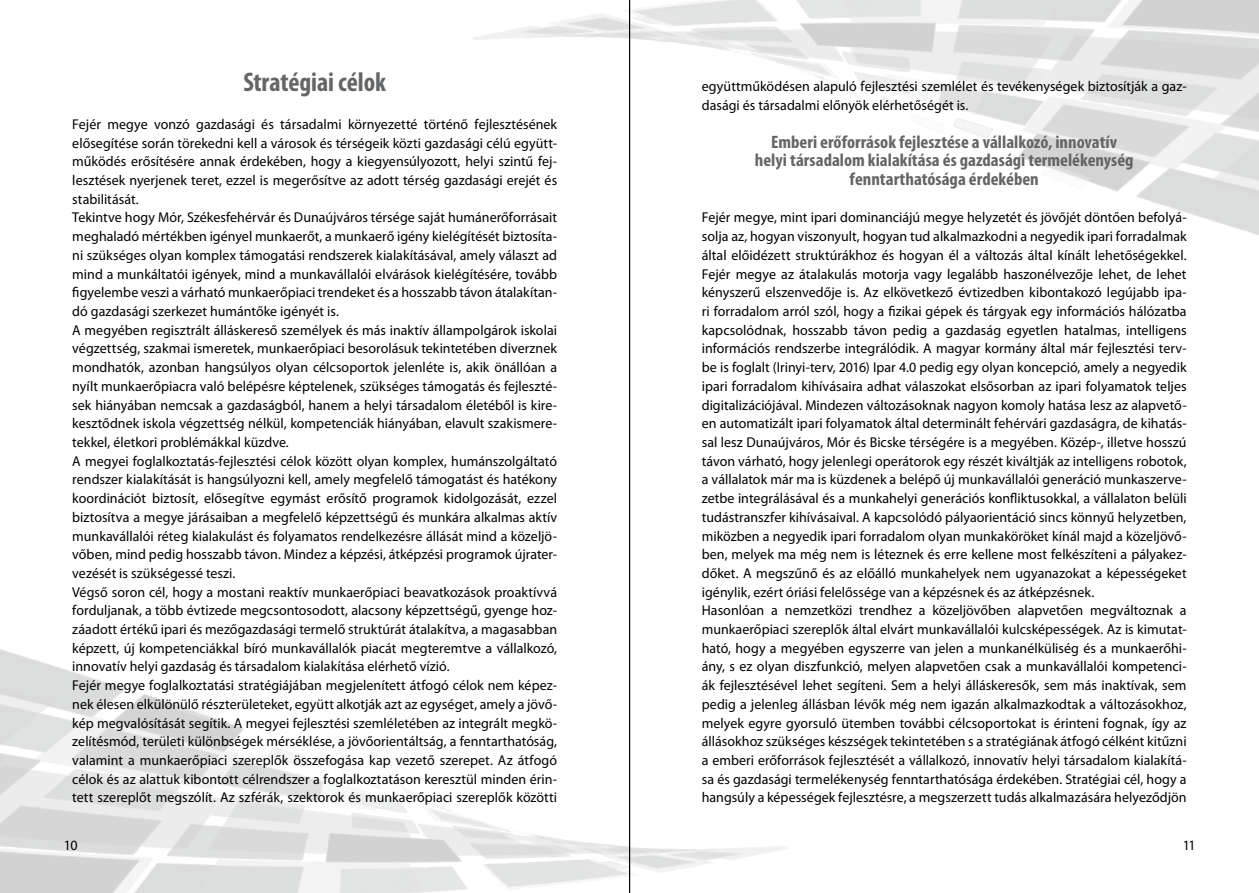
<style>
.page{position:relative;width:1259px;height:893px;background:#fff}
.page>*{position:absolute;margin:0;border:0;box-sizing:border-box;transform-origin:0 0}
.t1{font:700 condensed 27px "Myriad Pro";color:#646567}
.t2{font:700 condensed 18px/18.8px "Myriad Pro";color:#646567;text-align:center;scale:1.04 1}
.t3{font:14.25px/18.8px "Myriad Pro";letter-spacing:.005em;color:#000}
</style>
<div class="page">
<img style="left:473px;top:0;width:786px;height:271px">
<img style="left:0;top:614px;width:787px;height:279px">
<hr style="left:629px;top:0;width:1px;height:893px;background:#000">
<h1 class="t1" style="left:243px;top:66px;width:144px">Stratégiai célok</h1>
<p class="t3" style="left:72px;top:114px;width:486px">Fejér megye vonzó gazdasági és társadalmi környezetté történő fejlesztésének elősegítése során törekedni kell a városok és térségeik közti gazdasági célú együtt&shy;működés erősítésére annak érdekében, hogy a kiegyensúlyozott, helyi szintű fej&shy;lesztések nyerjenek teret, ezzel is megerősítve az adott térség gazdasági erejét és stabilitását.<br>Tekintve hogy Mór, Székesfehérvár és Dunaújváros térsége saját humánerőforrásait meghaladó mértékben igényel munkaerőt, a munkaerő igény kielégítését biztosíta&shy;ni szükséges olyan komplex támogatási rendszerek kialakításával, amely választ ad mind a munkáltatói igények, mind a munkavállalói elvárások kielégítésére, tovább figyelembe veszi a várható munkaerőpiaci trendeket és a hosszabb távon átalakítan&shy;dó gazdasági szerkezet humántőke igényét is.<br>A megyében regisztrált álláskereső személyek és más inaktív állampolgárok iskolai végzettség, szakmai ismeretek, munkaerőpiaci besorolásuk tekintetében diverznek mondhatók, azonban hangsúlyos olyan célcsoportok jelenléte is, akik önállóan a nyílt munkaerőpiacra való belépésre képtelenek, szükséges támogatás és fejleszté&shy;sek hiányában nemcsak a gazdaságból, hanem a helyi társadalom életéből is kire&shy;kesztődnek iskola végzettség nélkül, kompetenciák hiányában, elavult szakismere&shy;tekkel, életkori problémákkal küzdve.<br>A megyei foglalkoztatás-fejlesztési célok között olyan komplex, humánszolgáltató rendszer kialakítását is hangsúlyozni kell, amely megfelelő támogatást és hatékony koordinációt biztosít, elősegítve egymást erősítő programok kidolgozását, ezzel biztosítva a megye járásaiban a megfelelő képzettségű és munkára alkalmas aktív munkavállalói réteg kialakulást és folyamatos rendelkezésre állását mind a közeljö&shy;vőben, mind pedig hosszabb távon. Mindez a képzési, átképzési programok újrater&shy;vezését is szükségessé teszi.<br>Végső soron cél, hogy a mostani reaktív munkaerőpiaci beavatkozások proaktívvá forduljanak, a több évtizede megcsontosodott, alacsony képzettségű, gyenge hoz&shy;záadott értékű ipari és mezőgazdasági termelő struktúrát átalakítva, a magasabban képzett, új kompetenciákkal bíró munkavállalók piacát megteremtve a vállalkozó, innovatív helyi gazdaság és társadalom kialakítása elérhető vízió.<br>Fejér megye foglalkoztatási stratégiájában megjelenített átfogó célok nem képez&shy;nek élesen elkülönülő részterületeket, együtt alkotják azt az egységet, amely a jövő&shy;kép megvalósítását segítik. A megyei fejlesztési szemléletében az integrált megkö&shy;zelítésmód, területi különbségek mérséklése, a jövőorientáltság, a fenntarthatóság, valamint a munkaerőpiaci szereplők összefogása kap vezető szerepet. Az átfogó célok és az alattuk kibontott célrendszer a foglalkoztatáson keresztül minden érin&shy;tett szereplőt megszólít. Az szférák, szektorok és munkaerőpiaci szereplők közötti</p>
<p class="t3" style="left:702px;top:77px;width:486px">együttműködésen alapuló fejlesztési szemlélet és tevékenységek biztosítják a gaz&shy;dasági és társadalmi előnyök elérhetőségét is.</p>
<p class="t2" style="left:755px;top:132px;width:366px">Emberi erőforrások fejlesztése a vállalkozó, innovatív helyi társadalom kialakítása és gazdasági termelékenység fenntarthatósága érdekében</p>
<p class="t3" style="left:702px;top:208px;width:486px">Fejér megye, mint ipari dominanciájú megye helyzetét és jövőjét döntően befolyá&shy;solja az, hogyan viszonyult, hogyan tud alkalmazkodni a negyedik ipari forradalmak által előidézett struktúrákhoz és hogyan él a változás által kínált lehetőségekkel.<br>Fejér megye az átalakulás motorja vagy legalább haszonélvezője lehet, de lehet kényszerű elszenvedője is. Az elkövetkező évtizedben kibontakozó legújabb ipa&shy;ri forradalom arról szól, hogy a fizikai gépek és tárgyak egy információs hálózatba kapcsolódnak, hosszabb távon pedig a gazdaság egyetlen hatalmas, intelligens információs rendszerbe integrálódik. A magyar kormány által már fejlesztési terv&shy;be is foglalt (Irinyi-terv, 2016) Ipar 4.0 pedig egy olyan koncepció, amely a negyedik ipari forradalom kihívásaira adhat válaszokat elsősorban az ipari folyamatok teljes digitalizációjával. Mindezen változásoknak nagyon komoly hatása lesz az alapvető&shy;en automatizált ipari folyamatok által determinált fehérvári gazdaságra, de kihatás&shy;sal lesz Dunaújváros, Mór és Bicske térségére is a megyében. Közép-, illetve hosszú távon várható, hogy jelenlegi operátorok egy részét kiváltják az intelligens robotok, a vállalatok már ma is küzdenek a belépő új munkavállalói generáció munkaszerve&shy;zetbe integrálásával és a munkahelyi generációs konfliktusokkal, a vállalaton belüli tudástranszfer kihívásaival. A kapcsolódó pályaorientáció sincs könnyű helyzetben, miközben a negyedik ipari forradalom olyan munkaköröket kínál majd a közeljövő&shy;ben, melyek ma még nem is léteznek és erre kellene most felkészíteni a pályakez&shy;dőket. A megszűnő és az előálló munkahelyek nem ugyanazokat a képességeket igénylik, ezért óriási felelőssége van a képzésnek és az átképzésnek.<br>Hasonlóan a nemzetközi trendhez a közeljövőben alapvetően megváltoznak a munkaerőpiaci szereplők által elvárt munkavállalói kulcsképességek. Az is kimutat&shy;ható, hogy a megyében egyszerre van jelen a munkanélküliség és a munkaerőhi&shy;ány, s ez olyan diszfunkció, melyen alapvetően csak a munkavállalói kompetenci&shy;ák fejlesztésével lehet segíteni. Sem a helyi álláskeresők, sem más inaktívak, sem pedig a jelenleg állásban lévők még nem igazán alkalmazkodtak a változásokhoz, melyek egyre gyorsuló ütemben további célcsoportokat is érinteni fognak, így az állásokhoz szükséges készségek tekintetében s a stratégiának átfogó célként kitűzni a emberi erőforrások fejlesztését a vállalkozó, innovatív helyi társadalom kialakítá&shy;sa és gazdasági termelékenység fenntarthatósága érdekében. Stratégiai cél, hogy a hangsúly a képességek fejlesztésre, a megszerzett tudás alkalmazására helyeződjön</p>
<p class="t3" style="left:64px;top:836px;width:15px">10</p>
<p class="t3" style="left:1182px;top:836px;width:14px">11</p>
</div>
